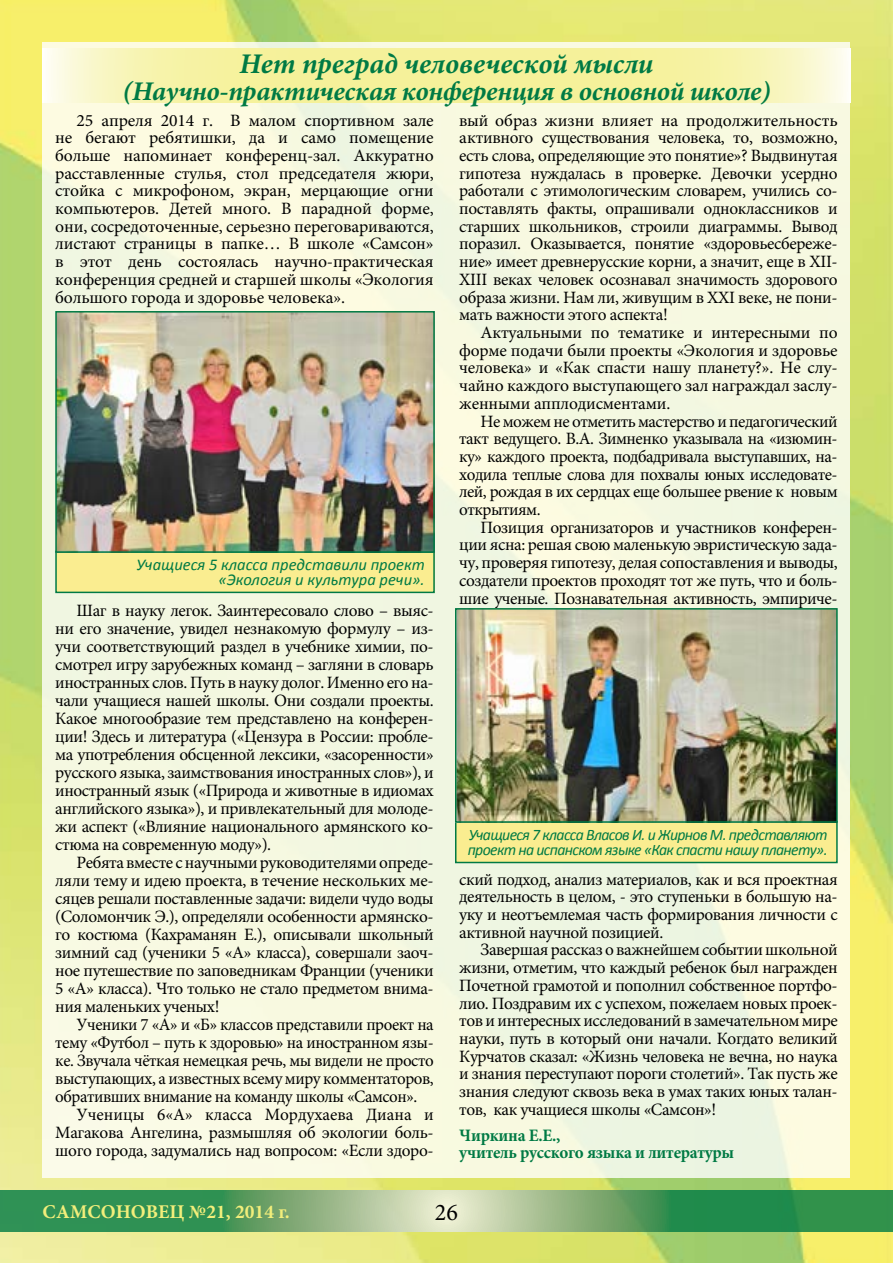
<style>
.page{position:relative;width:893px;height:1263px;background:#fff}
.page>*{position:absolute;margin:0;border:0;box-sizing:border-box;transform-origin:0 0}
.t1{font:italic 700 28.5px "Minion Pro";letter-spacing:-.005em;color:#007a44}
.t2{font:italic 700 27px "Minion Pro";letter-spacing:-.015em;color:#007a44}
.t3{font:24px "Minion Pro";color:#000}
.t4{font:700 19.5px "Minion Pro";color:#f2ee7b}
.t5{font:700 17.55px/17.4px "Minion Pro";letter-spacing:-.015em;color:#007a44}
.t6{font:17.25px/17.7px "Minion Pro";letter-spacing:-.025em;color:#000;text-align:justify}
.t7{font:17.25px "Minion Pro";color:#000}
.t8{font:italic 16.5px/15px "Calibri";color:#007a44;text-align:right}
.t9{font:italic 16.05px/15px "Calibri";letter-spacing:-.04em;color:#007a44}
</style>
<div class="page">
<img style="left:0;top:0;width:893px;height:1263px">
<div style="left:43px;top:43px;width:807px;height:1135px;background:#f6f9e1"></div>
<svg style="left:0;top:1191px;width:893px;height:40px;background:#62a56e"></svg>
<div style="left:56px;top:551px;width:378px;height:41px;background:#faed90"></div>
<div style="left:55px;top:551px;width:380px;height:42px;border:2px solid #007a44"></div>
<div style="left:456px;top:821px;width:381px;height:41px;background:#faed90"></div>
<div style="left:455px;top:821px;width:383px;height:42px;border:2px solid #007a44"></div>
<hr style="left:892px;top:43px;width:1px;height:72px;background:#e2e97b">
<svg style="left:43px;top:49px;width:807px;height:54px;background:#f6f3a9"></svg>
<img style="left:58px;top:314px;width:374px;height:236px">
<div style="left:55px;top:311px;width:380px;height:242px;border:2px solid #007a44"></div>
<img style="left:458px;top:611px;width:377px;height:209px">
<div style="left:455px;top:608px;width:383px;height:215px;border:2px solid #007a44"></div>
<h1 class="t1" style="left:240px;top:43px;width:415px">Нет преград человеческой мысли</h1>
<h2 class="t2" style="left:122px;top:72px;width:649px">(Научно-практическая конференция в основной школе)</h2>
<p class="t6" style="left:55px;top:111px;width:380px;text-indent:21px">25 апреля 2014 г. В малом спортивном зале не бегают ребятишки, да и само помещение больше напоминает конференц-зал. Аккуратно расставленные стулья, стол председателя жюри, стойка с микрофоном, экран, мерцающие огни компьютеров. Детей много. В парадной форме, они, сосредоточенные, серьезно переговариваются, листают страницы в папке… В школе «Самсон» в этот день состоялась научно-практическая конференция средней и старшей школы «Экология большого города и здоровье человека».</p>
<p class="t8" style="left:137px;top:557px;width:290px">Учащиеся 5 класса представили проект «Экология и культура речи».</p>
<p class="t6" style="left:55px;top:602px;width:380px;text-indent:21px">Шаг в науку легок. Заинтересовало слово – выяс&shy;ни его значение, увидел незнакомую формулу – из&shy;учи соответствующий раздел в учебнике химии, по&shy;смотрел игру зарубежных команд – загляни в словарь иностранных слов. Путь в науку долог. Именно его на&shy;чали учащиеся нашей школы. Они создали проекты.<br>Какое многообразие тем представлено на конферен&shy;ции! Здесь и литература («Цензура в России: пробле&shy;ма употребления обсценной лексики, «засоренности» русского языка, заимствования иностранных слов»), и иностранный язык («Природа и животные в идиомах английского языка»), и привлекательный для молоде&shy;жи аспект («Влияние национального армянского ко&shy;стюма на современную моду»).</p>
<p class="t6" style="left:55px;top:854px;width:380px;text-indent:21px">Ребята вместе с научными руководителями опреде&shy;ляли тему и идею проекта, в течение нескольких ме&shy;сяцев решали поставленные задачи: видели чудо воды (Соломончик Э.), определяли особенности армянско&shy;го костюма (Кахраманян Е.), описывали школьный зимний сад (ученики 5 «А» класса), совершали заоч&shy;ное путешествие по заповедникам Франции (ученики 5 «А» класса). Что только не стало предметом внима&shy;ния маленьких ученых!</p>
<p class="t6" style="left:77px;top:1016px;width:359px">Ученики 7 «А» и «Б» классов представили проект на</p>
<p class="t6" style="left:55px;top:1034px;width:380px">тему «Футбол – путь к здоровью» на иностранном язы-</p>
<p class="t6" style="left:55px;top:1052px;width:380px">ке. Звучала чёткая немецкая речь, мы видели не просто</p>
<p class="t6" style="left:55px;top:1070px;width:380px">выступающих, а известных всему миру комментаторов,</p>
<p class="t6" style="left:55px;top:1088px;width:364px">обративших внимание на команду школы «Самсон».</p>
<p class="t7" style="left:77px;top:1103px;width:359px">Ученицы 6«А» класса Мордухаева Диана и</p>
<p class="t6" style="left:55px;top:1124px;width:380px">Магакова Ангелина, размышляя об экологии боль-</p>
<p class="t6" style="left:55px;top:1142px;width:380px">шого города, задумались над вопросом: «Если здоро-</p>
<p class="t6" style="left:459px;top:111px;width:380px">вый образ жизни влияет на продолжительность активного существования человека, то, возможно, есть слова, определяющие это понятие»? Выдвинутая гипотеза нуждалась в проверке. Девочки усердно работали с этимологическим словарем, учились со&shy;поставлять факты, опрашивали одноклассников и старших школьников, строили диаграммы. Вывод поразил. Оказывается, понятие «здоровьесбереже&shy;ние» имеет древнерусские корни, а значит, еще в XII-XIII веках человек осознавал значимость здорового образа жизни. Нам ли, живущим в XXI веке, не пони&shy;мать важности этого аспекта!</p>
<p class="t6" style="left:459px;top:324px;width:380px;text-indent:21px">Актуальными по тематике и интересными по форме подачи были проекты «Экология и здоровье человека» и «Как спасти нашу планету?». Не слу&shy;чайно каждого выступающего зал награждал заслу&shy;женными апплодисментами.</p>
<p class="t6" style="left:459px;top:412px;width:380px;text-indent:21px">Не можем не отметить мастерство и педагогический такт ведущего. В.А. Зимненко указывала на «изюмин&shy;ку» каждого проекта, подбадривала выступавших, на&shy;ходила теплые слова для похвалы юных исследовате&shy;лей, рождая в их сердцах еще большее рвение к новым открытиям.</p>
<p class="t6" style="left:459px;top:518px;width:380px;text-indent:21px">Позиция организаторов и участников конферен&shy;ции ясна: решая свою маленькую эвристическую зада&shy;чу, проверяя гипотезу, делая сопоставления и выводы, создатели проектов проходят тот же путь, что и боль&shy;шие ученые. Познавательная активность, эмпириче-</p>
<p class="t9" style="left:468px;top:827px;width:361px">Учащиеся 7 класса Власов И. и Жирнов М. представляют проект на испанском языке «Как спасти нашу планету».</p>
<p class="t6" style="left:459px;top:870px;width:380px">ский подход, анализ материалов, как и вся проектная деятельность в целом, - это ступеньки в большую на&shy;уку и неотъемлемая часть формирования личности с активной научной позицией.</p>
<p class="t6" style="left:459px;top:941px;width:380px;text-indent:21px">Завершая рассказ о важнейшем событии школьной жизни, отметим, что каждый ребенок был награжден Почетной грамотой и пополнил собственное портфо&shy;лио. Поздравим их с успехом, пожелаем новых проек&shy;тов и интересных исследований в замечательном мире науки, путь в который они начали. Когдато великий Курчатов сказал: «Жизнь человека не вечна, но наука и знания переступают пороги столетий». Так пусть же знания следуют сквозь века в умах таких юных талан&shy;тов, как учащиеся школы «Самсон»!</p>
<p class="t5" style="left:459px;top:1126px;width:276px">Чиркина Е.Е.,<br>учитель русского языка и литературы</p>
<p class="t4" style="left:43px;top:1198px;width:249px">САМСОНОВЕЦ №21, 2014 г.</p>
<h3 class="t3" style="left:435px;top:1196px;width:25px">26</h3>
</div>
